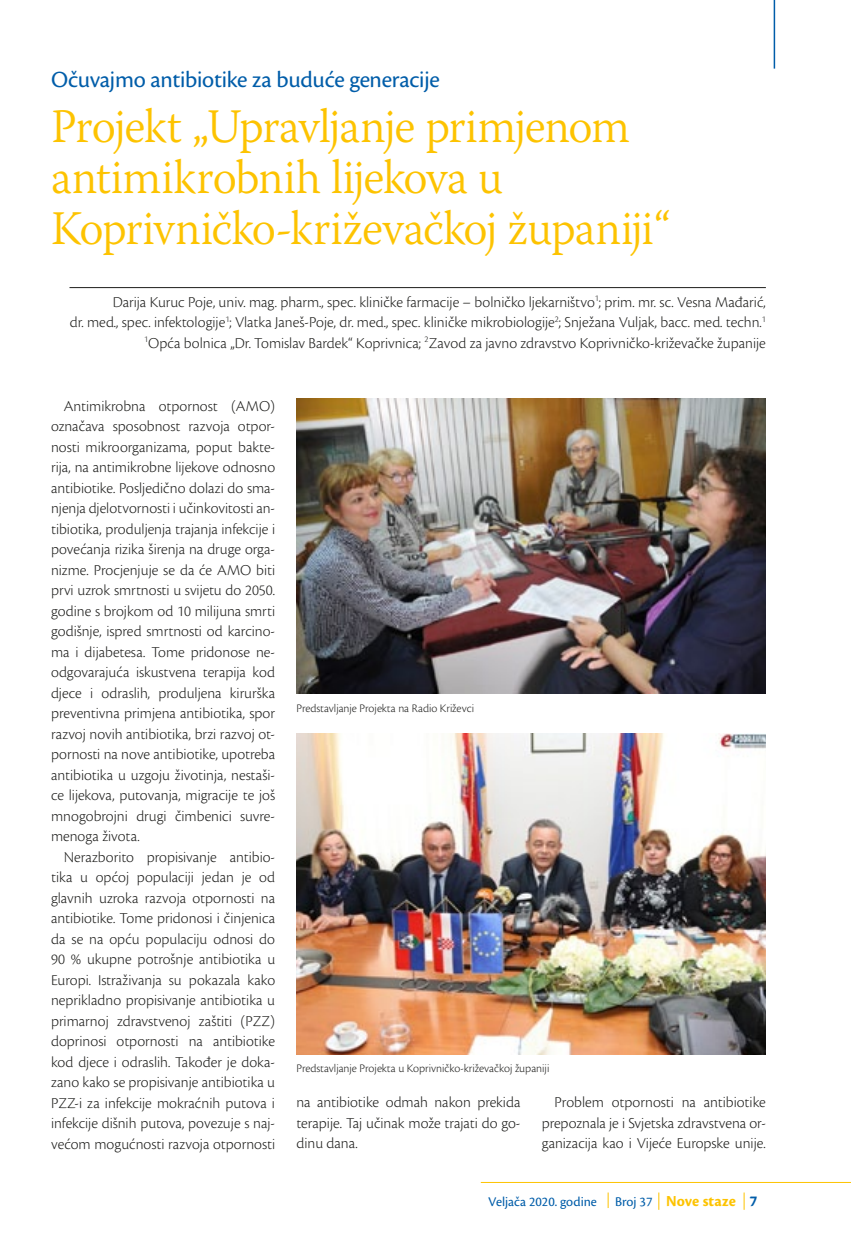
<style>
.page{position:relative;width:851px;height:1234px;background:#fff}
.page>*{position:absolute;margin:0;border:0;box-sizing:border-box;transform-origin:0 0}
.t1{font:300 48px/51px "Warnock Pro";letter-spacing:-.025em;color:#fdc300}
.t2{font:24px "Cronos Pro";letter-spacing:-.01em;color:#005da9}
.t3{font:700 15.9px "Cronos Pro";letter-spacing:.005em;color:#fdc300}
.t4{font:300 15.75px/20.4px "Cronos Pro";color:#1d1d1b;text-align:justify}
.t5{font:13.95px "Cronos Pro";color:#005da9}
.t6{font:300 12px "Cronos Pro";color:#1d1d1b}
.s1{font-weight:400;font-size:13.95px;color:#005da9}
.s2{color:#005da9}
</style>
<div class="page">
<svg style="left:658px;top:1192px;width:1px;height:17px"></svg>
<svg style="left:607px;top:1192px;width:1px;height:15px"></svg>
<svg style="left:743px;top:1192px;width:1px;height:17px"></svg>
<hr style="left:480px;top:1181px;width:370px;height:1px;background:#fdc300">
<hr style="left:773px;top:0;width:2px;height:69px;background:#005da9">
<hr style="left:69px;top:287px;width:696px;height:1px;background:#1d1d1b">
<img style="left:296px;top:398px;width:469px;height:295px">
<img style="left:296px;top:733px;width:469px;height:321px">
<h2 class="t2" style="left:51px;top:65px;width:390px">Očuvajmo antibiotike za buduće generacije</h2>
<h1 class="t1" style="left:51px;top:100px;width:621px">Projekt „Upravljanje primjenom antimikrobnih lijekova u<br>Koprivničko-križevačkoj županiji“</h1>
<p class="t4" style="left:70px;top:291px;width:697px;text-align:right">Darija Kuruc Poje, univ. mag. pharm., spec. kliničke farmacije – bolničko ljekarništvo<sup>1</sup>; prim. mr. sc. Vesna Mađarić,<br>dr. med., spec. infektologije<sup>1</sup>; Vlatka Janeš-Poje, dr. med., spec. kliničke mikrobiologije<sup>2</sup>; Snježana Vuljak, bacc. med. techn.<sup>1<br>1</sup>Opća bolnica „Dr. Tomislav Bardek“ Koprivnica; <sup>2</sup>Zavod za javno zdravstvo Koprivničko-križevačke županije</p>
<p class="t4" style="left:51px;top:396px;width:225px;text-indent:13px">Antimikrobna otpornost (AMO) označava sposobnost razvoja otpor&shy;nosti mikroorganizama, poput bakte&shy;rija, na antimikrobne lijekove odnosno antibiotike. Posljedično dolazi do sma&shy;njenja djelotvornosti i učinkovitosti an&shy;tibiotika, produljenja trajanja infekcije i povećanja rizika širenja na druge orga&shy;nizme. Procjenjuje se da će AMO biti prvi uzrok smrtnosti u svijetu do 2050. godine s brojkom od 10 milijuna smrti godišnje, ispred smrtnosti od karcino&shy;ma i dijabetesa. Tome pridonose ne&shy;odgovarajuća iskustvena terapija kod djece i odraslih, produljena kirurška preventivna primjena antibiotika, spor razvoj novih antibiotika, brzi razvoj ot&shy;pornosti na nove antibiotike, upotreba antibiotika u uzgoju životinja, nestaši&shy;ce lijekova, putovanja, migracije te još mnogobrojni drugi čimbenici suvre&shy;menoga života.</p>
<p class="t4" style="left:51px;top:846px;width:225px;text-indent:13px">Nerazborito propisivanje antibio&shy;tika u općoj populaciji jedan je od glavnih uzroka razvoja otpornosti na antibiotike. Tome pridonosi i činjenica da se na opću populaciju odnosi do 90 % ukupne potrošnje antibiotika u Europi. Istraživanja su pokazala kako neprikladno propisivanje antibiotika u primarnoj zdravstvenoj zaštiti (PZZ) doprinosi otpornosti na antibiotike kod djece i odraslih. Također je doka&shy;zano kako se propisivanje antibiotika u PZZ-i za infekcije mokraćnih putova i infekcije dišnih putova, povezuje s naj&shy;većom mogućnosti razvoja otpornosti</p>
<p class="t6" style="left:296px;top:701px;width:179px">Predstavljanje Projekta na Radio Križevci</p>
<p class="t6" style="left:296px;top:1061px;width:254px">Predstavljanje Projekta u Koprivničko-križevačkoj županiji</p>
<p class="t4" style="left:296px;top:1091px;width:225px">na antibiotike odmah nakon prekida terapije. Taj učinak može trajati do go&shy;dinu dana.</p>
<p class="t4" style="left:541px;top:1091px;width:225px;text-indent:13px">Problem otpornosti na antibiotike prepoznala je i Svjetska zdravstvena or&shy;ganizacija kao i Vijeće Europske unije.</p>
<p class="t5" style="left:488px;top:1192px;width:110px">Veljača 2020. godine</p>
<p class="t3" style="left:615px;top:1191px;width:144px"><span class="s1">Broj 37</span> Nove staze <span class="s2">7</span></p>
</div>
